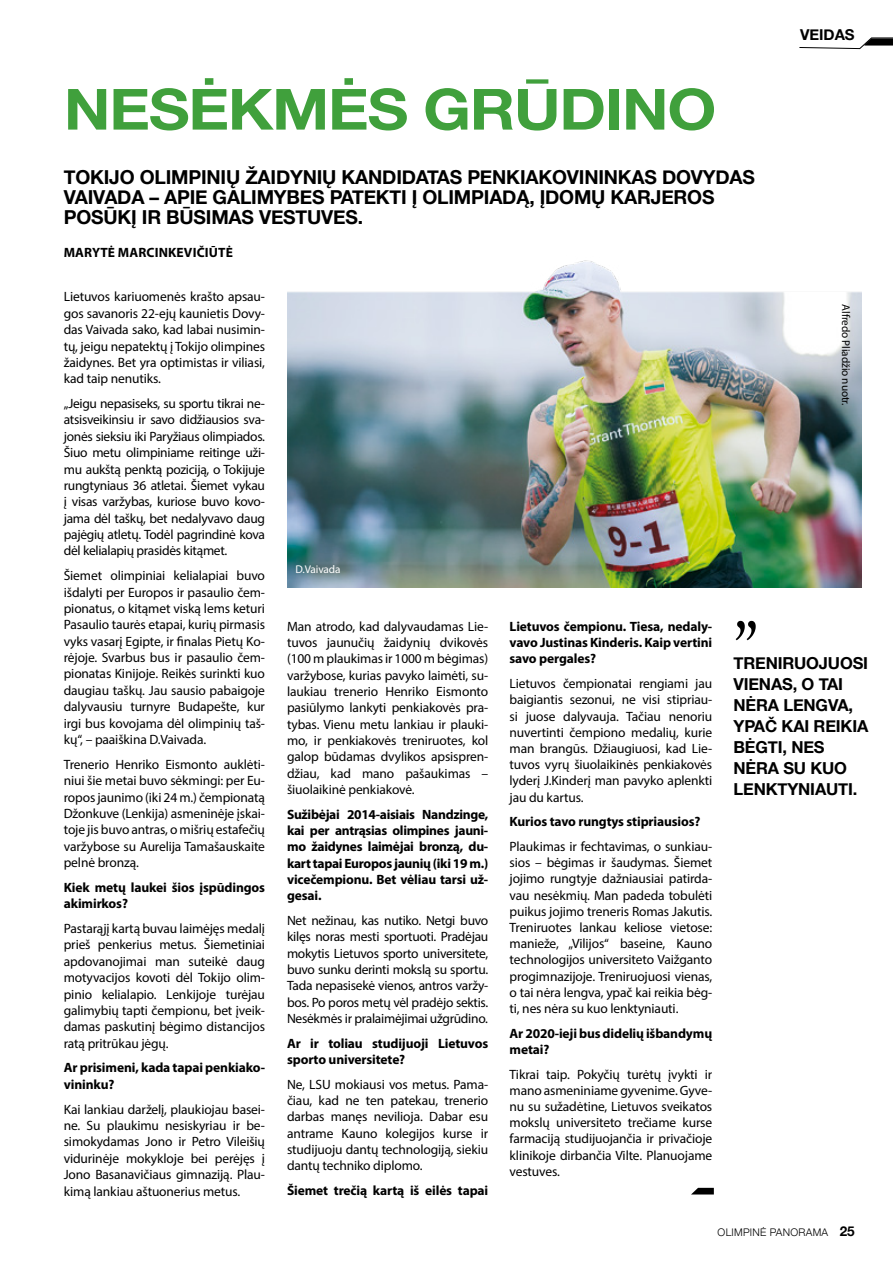
<style>
.page{position:relative;width:893px;height:1263px;background:#fff}
.page>*{position:absolute;margin:0;border:0;box-sizing:border-box;transform-origin:0 0}
.t1{font:700 56.85px "Helvetica Neue";letter-spacing:-.02em;color:#40a03c;scale:1.11 1}
.t2{font:700 19.2px/20.1px "Helvetica Neue";letter-spacing:-.01em;color:#000}
.t3{font:700 16.5px/21px "Helvetica Neue";letter-spacing:-.01em;color:#000}
.t4{font:700 15px "Helvetica Neue";color:#000}
.t5{font:13.5px/16.4px "Myriad Pro";letter-spacing:-.01em;color:#000;text-align:justify}
.t6{font:700 13.5px/16.4px "Myriad Pro";letter-spacing:-.01em;color:#000}
.t7{font:700 13.5px "Myriad Pro";letter-spacing:.01em;color:#000}
.t8{font:11.25px "Myriad Pro";letter-spacing:-.01em;color:#000}
.t9{font:11.25px "Myriad Pro";letter-spacing:-.01em;color:#fff}
.t10{font:300 10.5px "Helvetica Neue";letter-spacing:.025em;color:#000}
.s1{font-weight:700;font-size:13.5px}
</style>
<div class="page">
<svg style="left:736px;top:621px;width:20px;height:19px"></svg>
<svg style="left:691px;top:1188px;width:23px;height:6px"></svg>
<img style="left:287px;top:260px;width:575px;height:327px">
<svg style="left:799px;top:37px;width:94px;height:12px"></svg>
<h1 class="t1" style="left:64px;top:65px;width:589px">NESĖKMĖS GRŪDINO</h1>
<h2 class="t2" style="left:64px;top:167px;width:693px">TOKIJO OLIMPINIŲ ŽAIDYNIŲ KANDIDATAS PENKIAKOVININKAS DOVYDAS<br>VAIVADA – APIE GALIMYBES PATEKTI Į OLIMPIADĄ, ĮDOMŲ KARJEROS<br>POSŪKĮ IR BŪSIMAS VESTUVES.</h2>
<p class="t7" style="left:64px;top:244px;width:171px">MARYTĖ MARCINKEVIČIŪTĖ</p>
<p class="t4" style="left:800px;top:23px;width:56px">VEIDAS</p>
<p class="t5" style="left:64px;top:288px;width:203px">Lietuvos kariuomenės krašto apsau&shy;gos savanoris 22-ejų kaunietis Dovy&shy;das Vaivada sako, kad labai nusimin&shy;tų, jeigu nepatektų į Tokijo olimpines žaidynes. Bet yra optimistas ir viliasi, kad taip nenutiks.</p>
<p class="t5" style="left:64px;top:395px;width:203px">„Jeigu nepasiseks, su sportu tikrai ne&shy;atsisveikinsiu ir savo didžiausios sva&shy;jonės sieksiu iki Paryžiaus olimpiados.<br>Šiuo metu olimpiniame reitinge uži&shy;mu aukštą penktą poziciją, o Tokijuje rungtyniaus 36 atletai. Šiemet vykau į visas varžybas, kuriose buvo kovo&shy;jama dėl taškų, bet nedalyvavo daug pajėgių atletų. Todėl pagrindinė kova dėl kelialapių prasidės kitąmet.</p>
<p class="t5" style="left:64px;top:567px;width:203px">Šiemet olimpiniai kelialapiai buvo išdalyti per Europos ir pasaulio čem&shy;pionatus, o kitąmet viską lems keturi Pasaulio taurės etapai, kurių pirmasis vyks vasarį Egipte, ir finalas Pietų Ko&shy;rėjoje. Svarbus bus ir pasaulio čem&shy;pionatas Kinijoje. Reikės surinkti kuo daugiau taškų. Jau sausio pabaigoje dalyvausiu turnyre Budapešte, kur irgi bus kovojama dėl olimpinių taš&shy;kų“, – paaiškina D.Vaivada.</p>
<p class="t5" style="left:64px;top:756px;width:203px">Trenerio Henriko Eismonto auklėti&shy;niui šie metai buvo sėkmingi: per Eu&shy;ropos jaunimo (iki 24 m.) čempionatą Džonkuve (Lenkija) asmeninėje įskai&shy;toje jis buvo antras, o mišrių estafečių varžybose su Aurelija Tamašauskaite pelnė bronzą.</p>
<p class="t6" style="left:64px;top:879px;width:203px">Kiek metų laukei šios įspūdingos akimirkos?</p>
<p class="t5" style="left:64px;top:920px;width:203px">Pastarąjį kartą buvau laimėjęs medalį prieš penkerius metus. Šiemetiniai apdovanojimai man suteikė daug motyvacijos kovoti dėl Tokijo olim&shy;pinio kelialapio. Lenkijoje turėjau galimybių tapti čempionu, bet įveik&shy;damas paskutinį bėgimo distancijos ratą pritrūkau jėgų.</p>
<p class="t6" style="left:64px;top:1059px;width:203px">Ar prisimeni, kada tapai penkiako&shy;vininku?</p>
<p class="t5" style="left:64px;top:1101px;width:203px">Kai lankiau darželį, plaukiojau basei&shy;ne. Su plaukimu nesiskyriau ir be&shy;simokydamas Jono ir Petro Vileišių vidurinėje mokykloje bei perėjęs į Jono Basanavičiaus gimnaziją. Plau&shy;kimą lankiau aštuonerius metus.</p>
<p class="t8" style="left:853px;top:304px;width:103px;rotate:90deg">Alfredo Pliadžio nuotr.</p>
<p class="t9" style="left:296px;top:562px;width:47px">D.Vaivada</p>
<p class="t5" style="left:287px;top:618px;width:203px">Man atrodo, kad dalyvaudamas Lie&shy;tuvos jaunučių žaidynių dvikovės (100 m plaukimas ir 1000 m bėgimas) varžybose, kurias pavyko laimėti, su&shy;laukiau trenerio Henriko Eismonto pasiūlymo lankyti penkiakovės pra&shy;tybas. Vienu metu lankiau ir plauki&shy;mo, ir penkiakovės treniruotes, kol galop būdamas dvylikos apsispren&shy;džiau, kad mano pašaukimas – šiuolaikinė penkiakovė.</p>
<p class="t6" style="left:287px;top:805px;width:203px;text-align:justify">Sužibėjai 2014-aisiais Nandzinge, kai per antrąsias olimpines jauni&shy;mo žaidynes laimėjai bronzą, du&shy;kart tapai Europos jaunių (iki 19 m.) vicečempionu. Bet vėliau tarsi už&shy;gesai.</p>
<p class="t5" style="left:287px;top:912px;width:203px">Net nežinau, kas nutiko. Netgi buvo kilęs noras mesti sportuoti. Pradėjau mokytis Lietuvos sporto universitete, buvo sunku derinti mokslą su sportu.<br>Tada nepasisekė vienos, antros varžy&shy;bos. Po poros metų vėl pradėjo sektis.<br>Nesėkmės ir pralaimėjimai užgrūdino.</p>
<p class="t6" style="left:287px;top:1034px;width:203px">Ar ir toliau studijuoji Lietuvos sporto universitete?</p>
<p class="t5" style="left:287px;top:1076px;width:203px">Ne, LSU mokiausi vos metus. Pama&shy;čiau, kad ne ten patekau, trenerio darbas manęs nevilioja. Dabar esu antrame Kauno kolegijos kurse ir studijuoju dantų technologiją, siekiu dantų techniko diplomo.</p>
<p class="t6" style="left:287px;top:1182px;width:203px">Šiemet trečią kartą iš eilės tapai</p>
<p class="t6" style="left:510px;top:618px;width:204px;text-align:justify">Lietuvos čempionu. Tiesa, nedaly&shy;vavo Justinas Kinderis. Kaip vertini savo pergales?</p>
<p class="t5" style="left:510px;top:675px;width:204px">Lietuvos čempionatai rengiami jau baigiantis sezonui, ne visi stipriau&shy;si juose dalyvauja. Tačiau nenoriu nuvertinti čempiono medalių, kurie man brangūs. Džiaugiuosi, kad Lie&shy;tuvos vyrų šiuolaikinės penkiakovės lyderį J.Kinderį man pavyko aplenkti jau du kartus.</p>
<p class="t6" style="left:510px;top:813px;width:193px">Kurios tavo rungtys stipriausios?</p>
<p class="t5" style="left:510px;top:838px;width:204px">Plaukimas ir fechtavimas, o sunkiau&shy;sios – bėgimas ir šaudymas. Šiemet jojimo rungtyje dažniausiai patirda&shy;vau nesėkmių. Man padeda tobulėti puikus jojimo treneris Romas Jakutis.<br>Treniruotes lankau keliose vietose: manieže, „Vilijos“ baseine, Kauno technologijos universiteto Vaižganto progimnazijoje. Treniruojuosi vienas, o tai nėra lengva, ypač kai reikia bėg&shy;ti, nes nėra su kuo lenktyniauti.</p>
<p class="t6" style="left:510px;top:1024px;width:204px">Ar 2020-ieji bus didelių išbandymų metai?</p>
<p class="t5" style="left:510px;top:1066px;width:204px">Tikrai taip. Pokyčių turėtų įvykti ir mano asmeniniame gyvenime. Gyve&shy;nu su sužadėtine, Lietuvos sveikatos mokslų universiteto trečiame kurse farmaciją studijuojančia ir privačioje klinikoje dirbančia Vilte. Planuojame vestuves.</p>
<p class="t3" style="left:733px;top:653px;width:136px">TRENIRUOJUOSI<br>VIENAS, O TAI<br>NĖRA LENGVA,<br>YPAČ KAI REIKIA<br>BĖGTI, NES<br>NĖRA SU KUO<br>LENKTYNIAUTI.</p>
<p class="t10" style="left:718px;top:1224px;width:139px">OLIMPINĖ PANORAMA <span class="s1">25</span></p>
</div>
